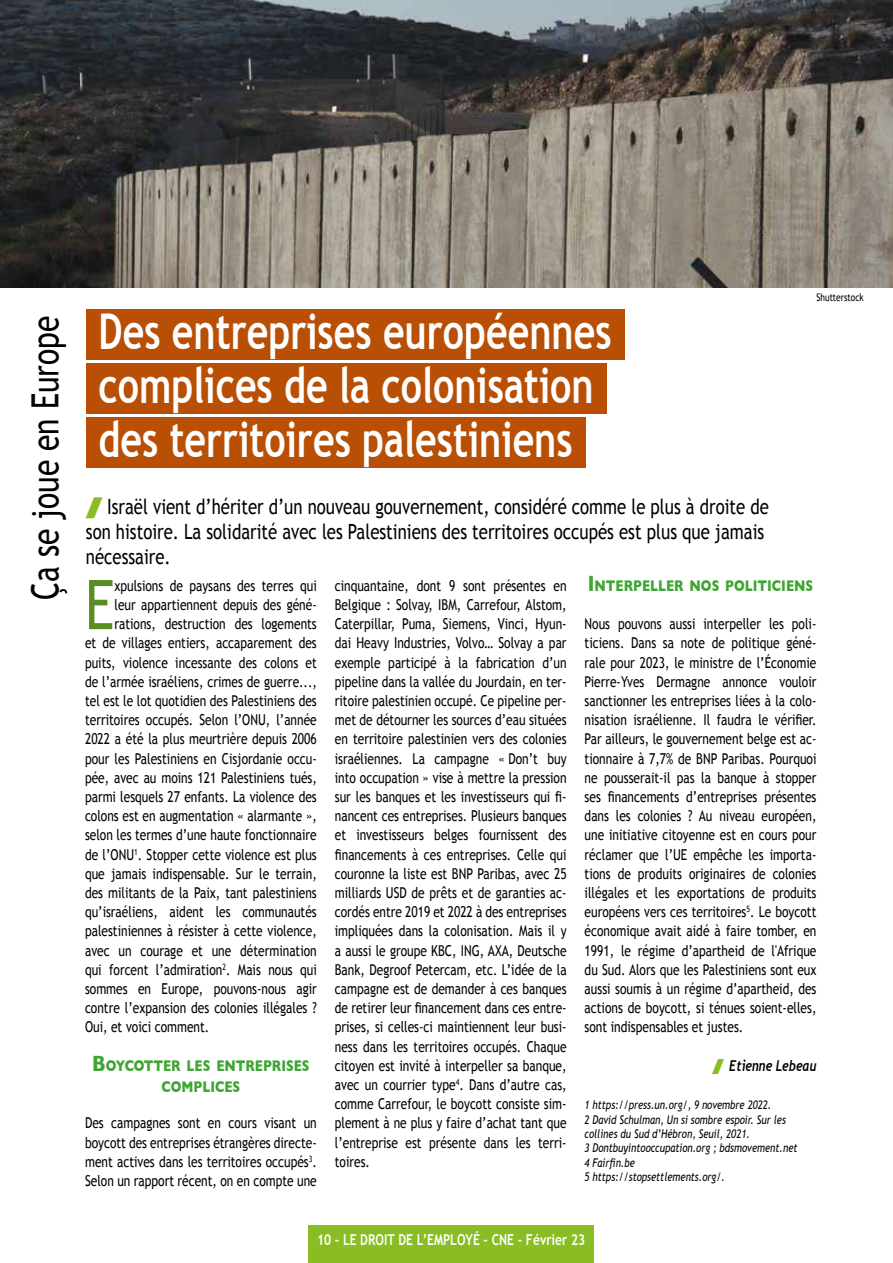
<style>
.page{position:relative;width:893px;height:1263px;background:#fff}
.page>*{position:absolute;margin:0;border:0;box-sizing:border-box;transform-origin:0 0}
.t1{font:68.7px "Trebuchet MS";color:#598d21;scale:.8 1}
.t2{font:700 49.5px/54px "Trebuchet MS";color:#fff;scale:.76 1}
.t3{font:37.5px "Trebuchet MS";color:#000;scale:.8 1}
.t4{font:21px/25.2px "Trebuchet MS";color:#000;scale:.8 1}
.t5{font:700 15.75px/21px "Gill Sans";color:#3fa535;text-align:center;scale:.8 1}
.t6{font:15px/19.2px "Trebuchet MS";color:#000;text-align:justify;scale:.8 1}
.t7{font:700 15px "Trebuchet MS";color:#fff;scale:.81 1}
.t8{font:italic 700 15px "Trebuchet";color:#000;scale:.8 1}
.t9{font:italic 12px/14.4px "Trebuchet MS";color:#000;scale:.8 1}
.t10{font:10.5px "Trebuchet MS";color:#000;scale:.8 1}
.s1{font-size:22.5px}
</style>
<div class="page">
<div style="left:308px;top:1225px;width:286px;height:38px;background:#8abd24"></div>
<div style="left:86px;top:309px;width:538px;height:50px;background:#b84f04"></div>
<div style="left:86px;top:363px;width:520px;height:50px;background:#b84f04"></div>
<div style="left:86px;top:417px;width:499px;height:50px;background:#b84f04"></div>
<img style="left:0;top:0;width:893px;height:287px">
<p class="t10" style="left:816px;top:291px;width:61px">Shutterstock</p>
<h3 class="t3" style="left:23px;top:600px;width:357px;rotate:-90deg">Ça se joue en Europe</h3>
<h2 class="t2" style="left:99px;top:305px;width:676px">Des entreprises européennes complices de la colonisation des territoires palestiniens</h2>
<h3 class="t4" style="left:86px;top:494px;width:855px;text-indent:21px">Israël vient d’hériter d’un nouveau gouvernement, considéré comme le plus à droite de son histoire. La solidarité avec les Palestiniens des territoires occupés est plus que jamais nécessaire.</h3>
<h1 class="t1" style="left:85px;top:564px;width:38px">E</h1>
<p class="t6" style="left:114px;top:576px;width:254px">xpulsions de paysans des terres qui</p>
<p class="t6" style="left:335px;top:576px;width:291px">cinquantaine, dont 9 sont présentes en Belgique : Solvay, IBM, Carrefour, Alstom, Caterpillar, Puma, Siemens, Vinci, Hyun&shy;dai Heavy Industries, Volvo… Solvay a par exemple participé à la fabrication d’un pipeline dans la vallée du Jourdain, en ter&shy;ritoire palestinien occupé. Ce pipeline per&shy;met de détourner les sources d’eau situées en territoire palestinien vers des colonies israéliennes. La campagne « Don’t buy into occupation » vise à mettre la pression sur les banques et les investisseurs qui fi&shy;nancent ces entreprises. Plusieurs banques et investisseurs belges fournissent des financements à ces entreprises. Celle qui couronne la liste est BNP Paribas, avec 25 milliards USD de prêts et de garanties ac&shy;cordés entre 2019 et 2022 à des entreprises impliquées dans la colonisation. Mais il y a aussi le groupe KBC, ING, AXA, Deutsche Bank, Degroof Petercam, etc. L’idée de la campagne est de demander à ces banques de retirer leur financement dans ces entre&shy;prises, si celles-ci maintiennent leur busi&shy;ness dans les territoires occupés. Chaque citoyen est invité à interpeller sa banque, avec un courrier type<sup>4</sup>. Dans d’autre cas, comme Carrefour, le boycott consiste sim&shy;plement à ne plus y faire d’achat tant que l’entreprise est présente dans les terri&shy;toires.</p>
<p class="t5" style="left:588px;top:575px;width:283px"><span class="s1">I</span> NTERPELLER NOS POLITICIENS</p>
<p class="t6" style="left:114px;top:595px;width:254px">leur appartiennent depuis des géné-</p>
<p class="t6" style="left:114px;top:614px;width:254px">rations, destruction des logements</p>
<p class="t6" style="left:85px;top:634px;width:291px">et de villages entiers, accaparement des</p>
<p class="t6" style="left:85px;top:653px;width:291px">puits, violence incessante des colons et</p>
<p class="t6" style="left:85px;top:672px;width:291px">de l’armée israéliens, crimes de guerre...,</p>
<p class="t6" style="left:85px;top:691px;width:291px">tel est le lot quotidien des Palestiniens des</p>
<p class="t6" style="left:85px;top:710px;width:291px">territoires occupés. Selon l’ONU, l’année</p>
<p class="t6" style="left:85px;top:730px;width:291px">2022 a été la plus meurtrière depuis 2006</p>
<p class="t6" style="left:85px;top:749px;width:291px">pour les Palestiniens en Cisjordanie occu-</p>
<p class="t6" style="left:85px;top:768px;width:291px">pée, avec au moins 121 Palestiniens tués,</p>
<p class="t6" style="left:85px;top:787px;width:291px">parmi lesquels 27 enfants. La violence des</p>
<p class="t6" style="left:85px;top:806px;width:291px">colons est en augmentation « alarmante »,</p>
<p class="t6" style="left:85px;top:826px;width:291px">selon les termes d’une haute fonctionnaire</p>
<p class="t6" style="left:85px;top:845px;width:291px">de l’ONU<sup>1</sup>. Stopper cette violence est plus</p>
<p class="t6" style="left:85px;top:864px;width:291px">que jamais indispensable. Sur le terrain,</p>
<p class="t6" style="left:85px;top:883px;width:291px">des militants de la Paix, tant palestiniens</p>
<p class="t6" style="left:85px;top:902px;width:291px">qu’israéliens, aident les communautés</p>
<p class="t6" style="left:85px;top:922px;width:291px">palestiniennes à résister à cette violence,</p>
<p class="t6" style="left:85px;top:941px;width:291px">avec un courage et une détermination</p>
<p class="t6" style="left:85px;top:960px;width:291px">qui forcent l’admiration<sup>2</sup>. Mais nous qui</p>
<p class="t6" style="left:85px;top:979px;width:291px">sommes en Europe, pouvons-nous agir</p>
<p class="t6" style="left:85px;top:998px;width:291px">contre l’expansion des colonies illégales ?</p>
<p class="t6" style="left:85px;top:1018px;width:157px">Oui, et voici comment.</p>
<p class="t5" style="left:92px;top:1055px;width:273px"><span class="s1">B</span>OYCOTTER LES ENTREPRISES<br>COMPLICES</p>
<p class="t6" style="left:85px;top:1114px;width:291px">Des campagnes sont en cours visant un boycott des entreprises étrangères directe&shy;ment actives dans les territoires occupés<sup>3</sup>.<br>Selon un rapport récent, on en compte une</p>
<p class="t6" style="left:585px;top:614px;width:291px">Nous pouvons aussi interpeller les poli&shy;ticiens. Dans sa note de politique géné&shy;rale pour 2023, le ministre de l’Économie Pierre-Yves Dermagne annonce vouloir sanctionner les entreprises liées à la colo&shy;nisation israélienne. Il faudra le vérifier.<br>Par ailleurs, le gouvernement belge est ac&shy;tionnaire à 7,7% de BNP Paribas. Pourquoi ne pousserait-il pas la banque à stopper ses financements d’entreprises présentes dans les colonies ? Au niveau européen, une initiative citoyenne est en cours pour réclamer que l’UE empêche les importa&shy;tions de produits originaires de colonies illégales et les exportations de produits européens vers ces territoires<sup>5</sup>. Le boycott économique avait aidé à faire tomber, en 1991, le régime d’apartheid de l'Afrique du Sud. Alors que les Palestiniens sont eux aussi soumis à un régime d’apartheid, des actions de boycott, si ténues soient-elles, sont indispensables et justes.</p>
<p class="t8" style="left:729px;top:1056px;width:110px">Etienne Lebeau</p>
<p class="t9" style="left:585px;top:1098px;width:268px">1 https://press.un.org/, 9 novembre 2022.<br>2 David Schulman, Un si sombre espoir. Sur les collines du Sud d’Hébron, Seuil, 2021.<br>3 Dontbuyintooccupation.org ; bdsmovement.net 4 Fairfin.be<br>5 https://stopsettlements.org/.</p>
<p class="t7" style="left:317px;top:1230px;width:333px">10 - LE DROIT DE L’EMPLOYÉ - CNE - Février 23</p>
</div>
